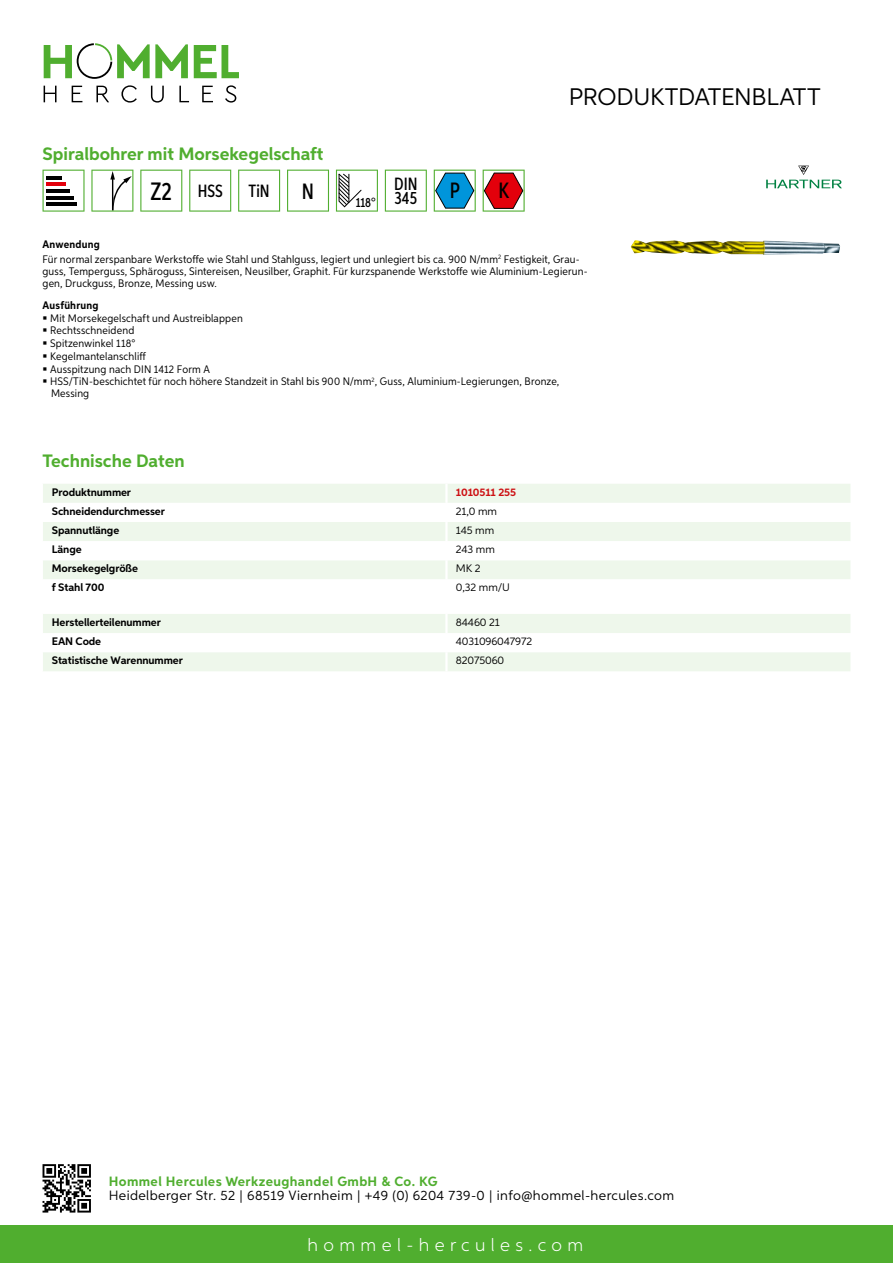
<style>
.page{position:relative;width:893px;height:1263px;background:#fff}
.page>*{position:absolute;margin:0;border:0;box-sizing:border-box;transform-origin:0 0}
.t1{font:24px "Aspira";letter-spacing:-.01em;color:#000}
.t2{font:500 22.2px "Aspira XX Nar";color:#000}
.t3{font:700 18px "Aspira";color:#50ae2f}
.t4{font:300 18px "Aspira";letter-spacing:.3em;color:#fff}
.t5{font:500 17.85px/14.9px "Aspira XX Nar";color:#000}
.t6{font:13.5px "Aspira";letter-spacing:.03em;color:#000}
.t7{font:700 13.5px "Aspira";letter-spacing:.03em;color:#50ae2f}
.t8{font:500 13.35px "Aspira XX Nar";color:#000}
.t9{font:10.95px/12.6px "Aspira Nar";letter-spacing:.015em;color:#000}
.t10{font:700 10.95px "Aspira";letter-spacing:-.01em;color:#000}
.t11{font:10.95px "Aspira";letter-spacing:-.01em;color:#000}
.t12{font:700 10.95px "Aspira";letter-spacing:-.01em;color:#cd1013}
.t13{font:700 10.95px "Aspira Nar";letter-spacing:.02em;color:#000}
.s1{font-size:25.2px}
.s2{font-weight:700}
</style>
<div class="page">
<div style="left:0;top:1226px;width:893px;height:37px;background:#50ae2f"></div>
<svg style="left:43px;top:1164px;width:48px;height:48px"></svg>
<svg style="left:194px;top:45px;width:45px;height:33px"></svg>
<svg style="left:44px;top:43px;width:144px;height:36px"></svg>
<svg style="left:44px;top:86px;width:13px;height:16px"></svg>
<svg style="left:72px;top:86px;width:10px;height:16px"></svg>
<svg style="left:96px;top:86px;width:13px;height:16px"></svg>
<svg style="left:121px;top:85px;width:16px;height:18px"></svg>
<svg style="left:151px;top:86px;width:13px;height:17px"></svg>
<svg style="left:179px;top:86px;width:10px;height:16px"></svg>
<svg style="left:202px;top:86px;width:11px;height:16px"></svg>
<svg style="left:225px;top:85px;width:11px;height:18px"></svg>
<div style="left:43px;top:484px;width:807px;height:19px;background:#eef7eb"></div>
<svg style="left:43px;top:522px;width:807px;height:57px;fill:#eef7eb"></svg>
<hr style="left:445px;top:484px;width:3px;height:19px;background:#fff">
<hr style="left:445px;top:522px;width:3px;height:19px;background:#fff">
<hr style="left:445px;top:541px;width:3px;height:19px;background:#fff">
<hr style="left:445px;top:560px;width:3px;height:19px;background:#fff">
<svg style="left:43px;top:614px;width:807px;height:57px"></svg>
<hr style="left:445px;top:652px;width:3px;height:19px;background:#fff">
<svg style="left:43px;top:170px;width:42px;height:42px"></svg>
<hr style="left:46px;top:176px;width:16px;height:3px;background:#000">
<hr style="left:46px;top:183px;width:20px;height:3px;background:#e3000b">
<hr style="left:46px;top:189px;width:23px;height:3px;background:#000">
<hr style="left:46px;top:196px;width:27px;height:3px;background:#000">
<hr style="left:46px;top:203px;width:31px;height:3px;background:#000">
<svg style="left:91px;top:170px;width:42px;height:42px"></svg>
<svg style="left:140px;top:170px;width:42px;height:42px"></svg>
<svg style="left:189px;top:170px;width:42px;height:42px"></svg>
<svg style="left:238px;top:170px;width:42px;height:42px"></svg>
<svg style="left:287px;top:170px;width:42px;height:42px"></svg>
<svg style="left:336px;top:170px;width:42px;height:42px"></svg>
<svg style="left:385px;top:170px;width:42px;height:42px"></svg>
<svg style="left:434px;top:170px;width:42px;height:42px"></svg>
<svg style="left:483px;top:170px;width:42px;height:42px"></svg>
<img style="left:631px;top:240px;width:209px;height:15px">
<svg style="left:766px;top:166px;width:76px;height:22px"></svg>
<h3 class="t3" style="left:43px;top:142px;width:283px">Spiralbohrer mit Morsekegelschaft</h3>
<h3 class="t5" style="left:151px;top:183px;width:74px"><span class="s1">Z2</span> HSS</h3>
<h3 class="t5" style="left:249px;top:183px;width:22px">TiN</h3>
<h2 class="t2" style="left:302px;top:178px;width:14px">N</h2>
<p class="t8" style="left:356px;top:195px;width:21px">118°</p>
<h3 class="t5" style="left:394px;top:176px;width:25px">DIN<br>345</h3>
<h2 class="t2" style="left:450px;top:177px;width:12px">P</h2>
<h2 class="t2" style="left:498px;top:177px;width:12px">K</h2>
<h1 class="t1" style="left:569px;top:82px;width:253px">Produktdatenblatt</h1>
<p class="t9" style="left:43px;top:236px;width:538px;line-height:15.1px"><span class="s2">Anwendung<br></span>Für normal zerspanbare Werkstoffe wie Stahl und Stahlguss, legiert und unlegiert bis ca. 900 N/mm<sup>2</sup> Festigkeit, Grau-</p>
<p class="t9" style="left:43px;top:265px;width:547px;line-height:12px">guss, Temperguss, Sphäroguss, Sintereisen, Neusilber, Graphit. Für kurzspanende Werkstoffe wie Aluminium-Legierun&shy;gen, Druckguss, Bronze, Messing usw.</p>
<p class="t13" style="left:43px;top:298px;width:58px">Ausführung</p>
<p class="t9" style="left:50px;top:311px;width:511px">Mit Morsekegelschaft und Austreiblappen<br>Rechtsschneidend<br>Spitzenwinkel 118°<br>Kegelmantelanschliff<br>Ausspitzung nach DIN 1412 Form A<br>HSS/TiN-beschichtet für noch höhere Standzeit in Stahl bis 900 N/mm<sup>2</sup>, Guss, Aluminium-Legierungen, Bronze, Messing</p>
<h3 class="t3" style="left:43px;top:449px;width:144px">Technische Daten</h3>
<p class="t10" style="left:52px;top:485px;width:81px">Produktnummer</p>
<p class="t12" style="left:456px;top:485px;width:62px">1010511 255</p>
<p class="t10" style="left:52px;top:504px;width:115px">Schneidendurchmesser</p>
<p class="t11" style="left:456px;top:504px;width:43px">21,0 mm</p>
<p class="t10" style="left:52px;top:523px;width:69px">Spannutlänge</p>
<p class="t11" style="left:456px;top:523px;width:40px">145 mm</p>
<p class="t10" style="left:52px;top:542px;width:31px">Länge</p>
<p class="t11" style="left:456px;top:543px;width:41px">243 mm</p>
<p class="t10" style="left:52px;top:562px;width:88px">Morsekegelgröße</p>
<p class="t11" style="left:456px;top:562px;width:26px">MK 2</p>
<p class="t10" style="left:52px;top:581px;width:54px">f Stahl 700</p>
<p class="t11" style="left:456px;top:581px;width:54px">0,32 mm/U</p>
<p class="t10" style="left:52px;top:615px;width:111px">Herstellerteilenummer</p>
<p class="t11" style="left:456px;top:615px;width:46px">84460 21</p>
<p class="t10" style="left:52px;top:634px;width:51px">EAN Code</p>
<p class="t11" style="left:456px;top:634px;width:78px">4031096047972</p>
<p class="t10" style="left:52px;top:654px;width:132px">Statistische Warennummer</p>
<p class="t11" style="left:456px;top:654px;width:50px">82075060</p>
<p class="t7" style="left:109px;top:1172px;width:330px">Hommel Hercules Werkzeughandel GmbH &amp; Co. KG</p>
<p class="t6" style="left:109px;top:1187px;width:567px">Heidelberger Str. 52 | 68519 Viernheim | +49 (0) 6204 739-0 | info@hommel-hercules.com</p>
<h3 class="t4" style="left:307px;top:1234px;width:277px">hommel-hercules.com</h3>
</div>
